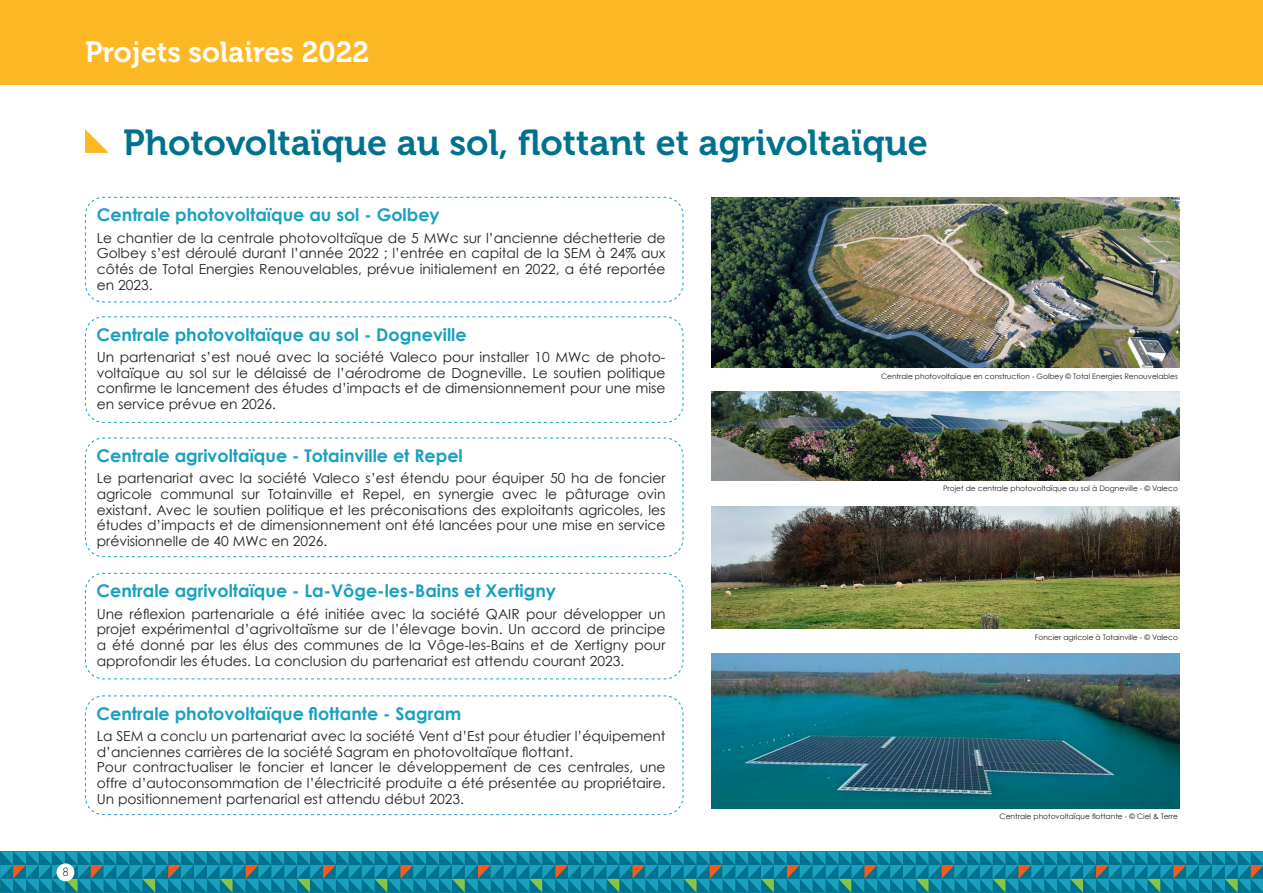
<style>
.page{position:relative;width:1263px;height:893px;background:#fff}
.page>*{position:absolute;margin:0;border:0;box-sizing:border-box;transform-origin:0 0}
.t1{font:36px "Museo 700";color:#00728d}
.t2{font:29.1px "Museo 700";color:#fff}
.t3{font:700 17.55px "Century Gothic";color:#1aa0bf}
.t4{font:13.8px/15.8px "Century Gothic";color:#231f20;text-align:justify}
.t5{font:300 12px "Gilroy";color:#231f20;scale:.86 1}
.t6{font:7.5px "Century Gothic";color:#231f20}
</style>
<div class="page">
<div style="left:0;top:0;width:1263px;height:85px;background:#fcb825"></div>
<svg style="left:0;top:851px;width:1263px;height:42px;background:#15879d"></svg>
<div style="left:57px;top:863px;width:17px;height:18px;background:#fff;border-radius:50%"></div>
<svg style="left:85px;top:129px;width:24px;height:24px"></svg>
<img style="left:711px;top:198px;width:468px;height:170px">
<img style="left:711px;top:506px;width:468px;height:123px">
<img style="left:711px;top:392px;width:468px;height:88px">
<img style="left:711px;top:654px;width:468px;height:155px">
<svg style="left:85px;top:197px;width:599px;height:106px"></svg>
<svg style="left:85px;top:316px;width:599px;height:107px"></svg>
<svg style="left:85px;top:437px;width:599px;height:120px"></svg>
<svg style="left:85px;top:573px;width:599px;height:107px"></svg>
<svg style="left:85px;top:695px;width:599px;height:120px"></svg>
<h2 class="t2" style="left:85px;top:36px;width:286px">Projets solaires 2022</h2>
<p class="t5" style="left:63px;top:865px;width:8px">8</p>
<h1 class="t1" style="left:123px;top:122px;width:806px">Photovoltaïque au sol, flottant et agrivoltaïque</h1>
<p class="t3" style="left:97px;top:204px;width:344px">Centrale photovoltaïque au sol - Golbey</p>
<p class="t4" style="left:97px;top:229px;width:570px">Le chantier de la centrale photovoltaïque de 5 MWc sur l’ancienne déchetterie de Golbey s’est déroulé durant l’année 2022 ; l’entrée en capital de la SEM à 24% aux côtés de Total Energies Renouvelables, prévue initialement en 2022, a été reportée en 2023.</p>
<p class="t3" style="left:97px;top:323px;width:372px">Centrale photovoltaïque au sol - Dogneville</p>
<p class="t4" style="left:97px;top:349px;width:570px">Un partenariat s’est noué avec la société Valeco pour installer 10 MWc de photo&shy;voltaïque au sol sur le délaissé de l’aérodrome de Dogneville. Le soutien politique confirme le lancement des études d’impacts et de dimensionnement pour une mise en service prévue en 2026.</p>
<p class="t3" style="left:97px;top:444px;width:368px">Centrale agrivoltaïque - Totainville et Repel</p>
<p class="t4" style="left:97px;top:470px;width:570px">Le partenariat avec la société Valeco s’est étendu pour équiper 50 ha de foncier agricole communal sur Totainville et Repel, en synergie avec le pâturage ovin existant. Avec le soutien politique et les préconisations des exploitants agricoles, les études d’impacts et de dimensionnement ont été lancées pour une mise en service prévisionnelle de 40 MWc en 2026.</p>
<p class="t3" style="left:97px;top:580px;width:461px">Centrale agrivoltaïque - La-Vôge-les-Bains et Xertigny</p>
<p class="t4" style="left:97px;top:605px;width:570px">Une réflexion partenariale a été initiée avec la société QAIR pour développer un projet expérimental d’agrivoltaïsme sur de l’élevage bovin. Un accord de principe a été donné par les élus des communes de la Vôge-les-Bains et de Xertigny pour approfondir les études. La conclusion du partenariat est attendu courant 2023.</p>
<p class="t3" style="left:97px;top:702px;width:366px">Centrale photovoltaïque flottante - Sagram</p>
<p class="t4" style="left:97px;top:728px;width:570px;text-align:left">La SEM a conclu un partenariat avec la société Vent d’Est pour étudier l’équipement d’anciennes carrières de la société Sagram en photovoltaïque flottant.<br>Pour contractualiser le foncier et lancer le développement de ces centrales, une offre d’autoconsommation de l’électricité produite a été présentée au propriétaire.<br>Un positionnement partenarial est attendu début 2023.</p>
<p class="t6" style="left:881px;top:372px;width:298px">Centrale photovoltaïque en construction - Golbey © Total Energies Renouvelables</p>
<p class="t6" style="left:943px;top:484px;width:236px">Projet de centrale photovoltaïque au sol à Dogneville - © Valeco</p>
<p class="t6" style="left:1035px;top:632px;width:145px">Foncier agricole à Totainville - © Valeco</p>
<p class="t6" style="left:1000px;top:812px;width:180px">Centrale photovoltaïque flottante - © Ciel &amp; Terre</p>
</div>
